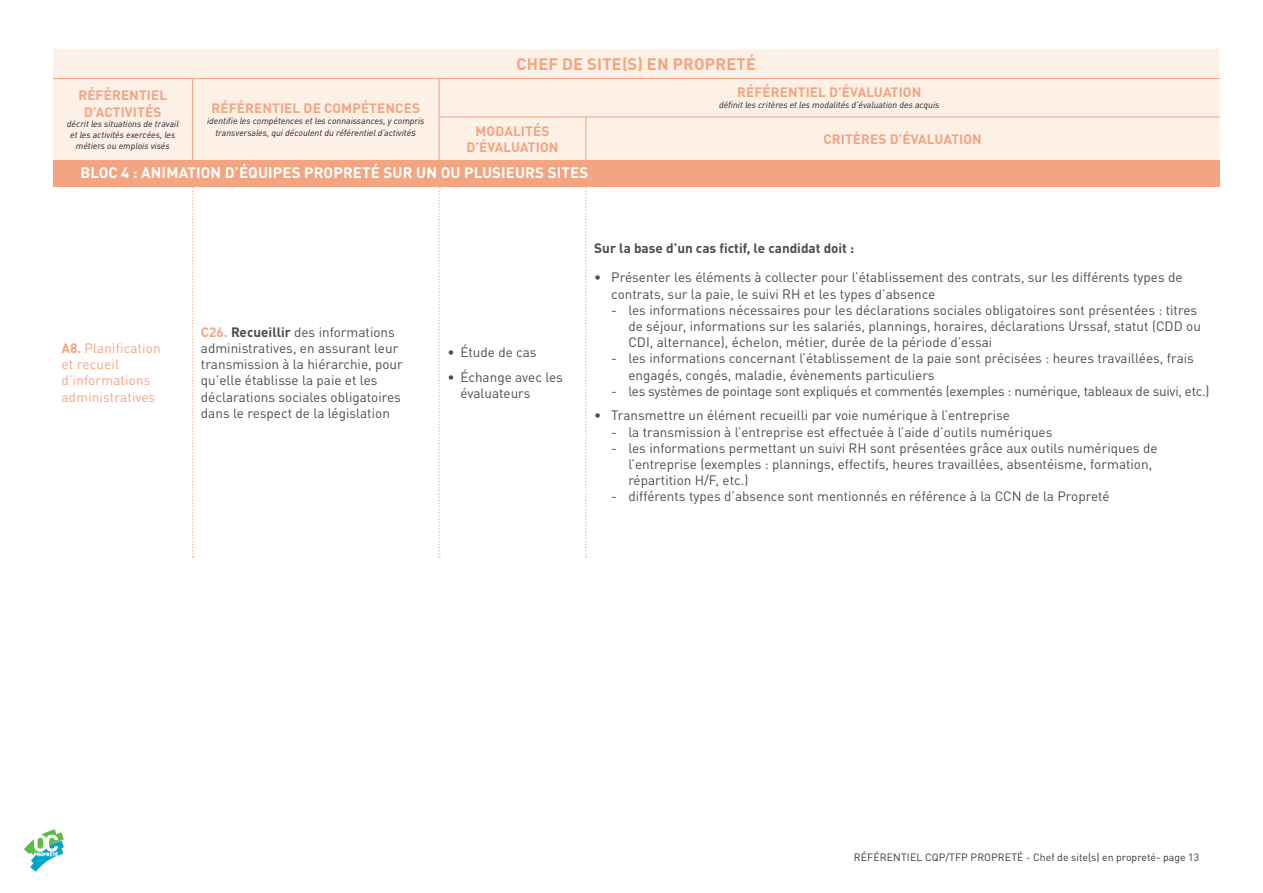
<style>
.page{position:relative;width:1263px;height:893px;background:#fff}
.page>*{position:absolute;margin:0;border:0;box-sizing:border-box;transform-origin:0 0}
.t1{font:700 16.5px "DIN Pro";letter-spacing:.01em;color:#f3a481}
.t2{font:700 15px "DIN Pro";letter-spacing:.01em;color:#fff}
.t3{font:13.5px/16.2px "DIN Pro";color:#4b4c4d}
.t4{font:700 13.5px "DIN Pro";letter-spacing:.01em;color:#f3a481}
.t5{font:13.5px "DIN Pro";letter-spacing:-.02em;color:#4b4c4d}
.t6{font:13.5px/16.2px "DIN Pro";letter-spacing:.01em;color:#f3a481}
.t7{font:700 13.5px "DIN Pro";color:#4b4c4d}
.t8{font:10.5px "DIN Pro";letter-spacing:.005em;color:#3b3532}
.t9{font:italic 9px/10.8px "DIN Pro";color:#231f20;text-align:center}
.s1{font-size:10.5px}
.s2{font-weight:700}
.s3{font-weight:700;color:#f3a481}
</style>
<div class="page">
<svg style="left:24px;top:829px;width:40px;height:43px"></svg>
<div style="left:53px;top:49px;width:1166px;height:111px;background:#fcf0e7"></div>
<div style="left:53px;top:160px;width:1166px;height:27px;background:#f3a481"></div>
<svg style="left:192px;top:187px;width:1px;height:371px"></svg>
<svg style="left:438px;top:187px;width:2px;height:371px"></svg>
<svg style="left:585px;top:187px;width:2px;height:371px"></svg>
<hr style="left:585px;top:117px;width:1px;height:43px;background:#f3a481">
<hr style="left:192px;top:79px;width:1px;height:38px;background:#f3a481">
<hr style="left:192px;top:117px;width:1px;height:43px;background:#f3a481">
<hr style="left:439px;top:117px;width:1px;height:43px;background:#f3a481">
<hr style="left:53px;top:78px;width:139px;height:1px;background:#f3a481">
<hr style="left:192px;top:78px;width:247px;height:1px;background:#f3a481">
<hr style="left:439px;top:78px;width:147px;height:1px;background:#f3a481">
<hr style="left:439px;top:79px;width:1px;height:38px;background:#f3a481">
<hr style="left:586px;top:78px;width:633px;height:1px;background:#f3a481">
<hr style="left:439px;top:117px;width:147px;height:1px;background:#f3a481">
<hr style="left:586px;top:117px;width:633px;height:1px;background:#f3a481">
<p class="t4" style="left:78px;top:84px;width:90px">RÉFÉRENTIEL</p>
<p class="t4" style="left:84px;top:100px;width:79px">D’ACTIVITÉS</p>
<p class="t9" style="left:67px;top:118px;width:113px">décrit les situations de travail et les activités exercées, les métiers ou emplois visés</p>
<p class="t4" style="left:212px;top:97px;width:210px">RÉFÉRENTIEL DE COMPÉTENCES</p>
<p class="t9" style="left:207px;top:113px;width:219px;line-height:12.6px">identifie les compétences et les connaissances, y compris transversales, qui découlent du référentiel d’activité<span class="s1">s</span></p>
<p class="t1" style="left:516px;top:50px;width:241px">CHEF DE SITE(S) EN PROPRETÉ</p>
<p class="t4" style="left:475px;top:120px;width:75px">MODALITÉS</p>
<p class="t4" style="left:466px;top:136px;width:94px">D’ÉVALUATION</p>
<p class="t4" style="left:737px;top:81px;width:186px">RÉFÉRENTIEL D’ÉVALUATION</p>
<p class="t9" style="left:719px;top:99px;width:222px">définit les critères et les modalités d’évaluation des acquis</p>
<p class="t4" style="left:823px;top:128px;width:160px">CRITÈRES D’ÉVALUATION</p>
<p class="t2" style="left:80px;top:160px;width:509px">BLOC 4 : ANIMATION D’ÉQUIPES PROPRETÉ SUR UN OU PLUSIEURS SITES</p>
<p class="t6" style="left:62px;top:339px;width:101px"><span class="s2">A8.</span> Planification et recueil d’informations administratives</p>
<p class="t3" style="left:201px;top:323px;width:203px"><span class="s3">C26.</span> <span class="s2">Recueillir</span> des informations administratives, en assurant leur transmission à la hiérarchie, pour qu’elle établisse la paie et les déclarations sociales obligatoires dans le respect de la législation</p>
<p class="t3" style="left:448px;top:343px;width:91px">• Étude de cas</p>
<p class="t3" style="left:460px;top:367px;width:104px;text-indent:-13px">• Échange avec les évaluateurs</p>
<p class="t7" style="left:594px;top:237px;width:262px">Sur la base d’un cas fictif, le candidat doit :</p>
<p class="t3" style="left:611px;top:268px;width:573px;text-indent:-17px">• Présenter les éléments à collecter pour l’établissement des contrats, sur les différents types de contrats, sur la paie, le suivi RH et les types d’absence</p>
<p class="t3" style="left:628px;top:300px;width:574px;text-indent:-17px">- les informations nécessaires pour les déclarations sociales obligatoires sont présentées : titres de séjour, informations sur les salariés, plannings, horaires, déclarations Urssaf, statut (CDD ou<br>CDI, alternance), échelon, métier, durée de la période d’essai</p>
<p class="t3" style="left:628px;top:349px;width:567px;text-indent:-17px">- les informations concernant l’établissement de la paie sont précisées : heures travaillées, frais engagés, congés, maladie, évènements particuliers</p>
<p class="t5" style="left:611px;top:380px;width:600px">- les systèmes de pointage sont expliqués et commentés (exemples : numérique, tableaux de suivi, etc.)</p>
<p class="t3" style="left:594px;top:406px;width:417px">• Transmettre un élément recueilli par voie numérique à l’entreprise</p>
<p class="t3" style="left:611px;top:422px;width:443px">- la transmission à l’entreprise est effectuée à l’aide d’outils numériques</p>
<p class="t3" style="left:628px;top:438px;width:531px;text-indent:-17px">- les informations permettant un suivi RH sont présentées grâce aux outils numériques de l’entreprise (exemples : plannings, effectifs, heures travaillées, absentéisme, formation, répartition H/F, etc.)</p>
<p class="t3" style="left:611px;top:487px;width:500px">- différents types d’absence sont mentionnés en référence à la CCN de la Propreté</p>
<p class="t8" style="left:854px;top:849px;width:347px">RÉFÉRENTIEL CQP/TFP PROPRETÉ - Chef de site(s) en propreté- page 13</p>
</div>
